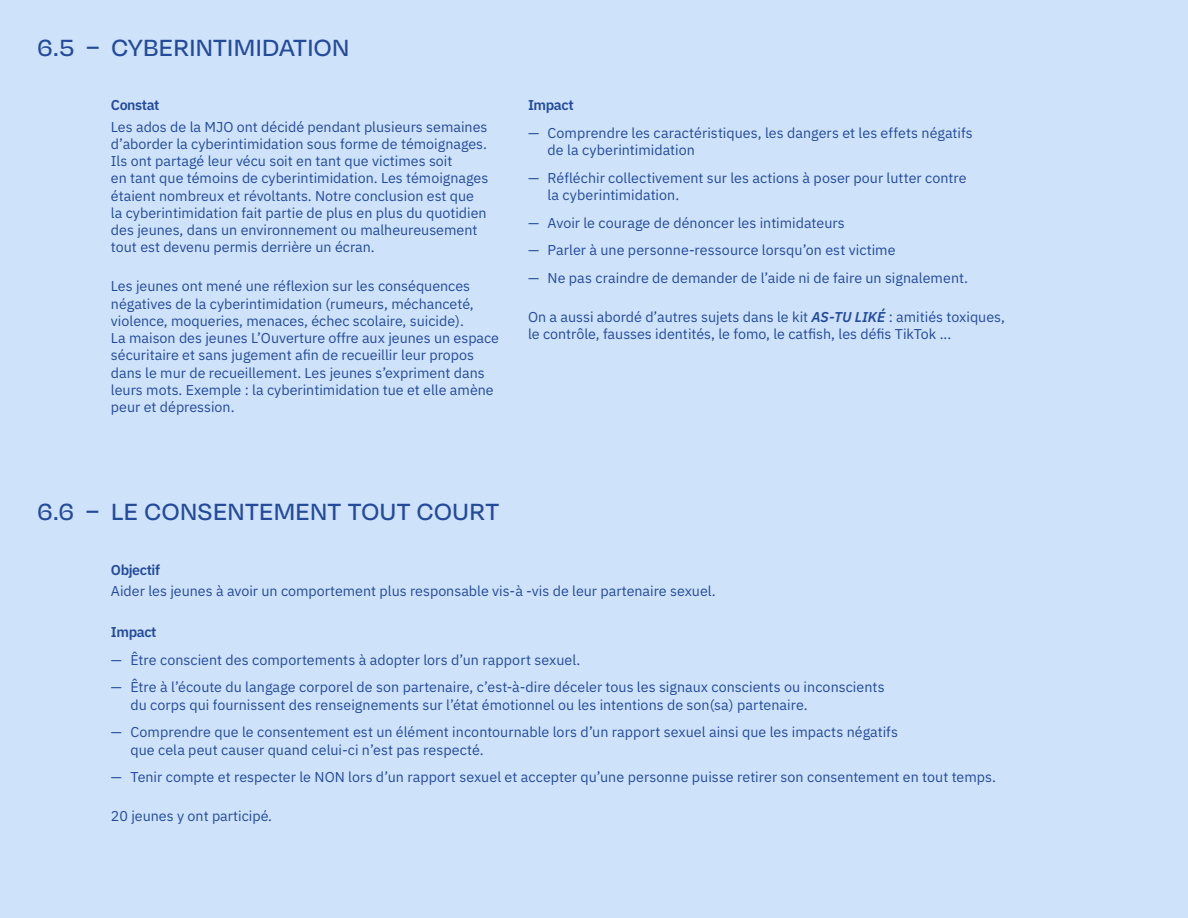
<style>
.page{position:relative;width:1188px;height:918px;background:#cee3fa}
.page>*{position:absolute;margin:0;border:0;box-sizing:border-box;transform-origin:0 0}
.t1{font:500 27px "Degular";letter-spacing:.01em;color:#244a9a}
.Texte_Courant{font:14.25px/17.2px "IBM Plex Sans";color:#244a9a}
.Sous-titres{font:600 14.25px "IBM Plex Sans";letter-spacing:-.03em;color:#244a9a}
.s1{font-weight:600;font-style:italic}
</style>
<div class="page">
<p class="t1" style="left:38px;top:31px;width:313px">6.5 – CYBERINTIMIDATION</p>
<p class="Sous-titres" style="left:111px;top:94px;width:50px">Constat</p>
<p class="Texte_Courant" style="left:111px;top:117px;width:379px">Les ados de la MJO ont décidé pendant plusieurs semaines d’aborder la cyberintimidation sous forme de témoignages.<br>Ils ont partagé leur vécu soit en tant que victimes soit<br>en tant que témoins de cyberintimidation. Les témoignages étaient nombreux et révoltants. Notre conclusion est que la cyberintimidation fait partie de plus en plus du quotidien des jeunes, dans un environnement ou malheureusement tout est devenu permis derrière un écran.</p>
<p class="Texte_Courant" style="left:111px;top:277px;width:390px">Les jeunes ont mené une réflexion sur les conséquences négatives de la cyberintimidation (rumeurs, méchanceté, violence, moqueries, menaces, échec scolaire, suicide).<br>La maison des jeunes L’Ouverture offre aux jeunes un espace sécuritaire et sans jugement afin de recueillir leur propos dans le mur de recueillement. Les jeunes s’expriment dans leurs mots. Exemple : la cyberintimidation tue et elle amène peur et dépression.</p>
<p class="Sous-titres" style="left:528px;top:94px;width:47px">Impact</p>
<p class="Texte_Courant" style="left:548px;top:123px;width:427px;text-indent:-20px">— Comprendre les caractéristiques, les dangers et les effets négatifs de la cyberintimidation</p>
<p class="Texte_Courant" style="left:548px;top:168px;width:421px;text-indent:-20px">— Réfléchir collectivement sur les actions à poser pour lutter contre la cyberintimidation.</p>
<p class="Texte_Courant" style="left:528px;top:213px;width:318px">— Avoir le courage de dénoncer les intimidateurs</p>
<p class="Texte_Courant" style="left:528px;top:241px;width:369px">— Parler à une personne-ressource lorsqu’on est victime</p>
<p class="Texte_Courant" style="left:528px;top:268px;width:441px">— Ne pas craindre de demander de l’aide ni de faire un signalement.</p>
<p class="Texte_Courant" style="left:528px;top:307px;width:478px">On a aussi abordé d’autres sujets dans le kit <span class="s1">AS-TU LIKÉ</span> : amitiés toxiques, le contrôle, fausses identités, le fomo, le catfish, les défis TikTok ...</p>
<p class="t1" style="left:38px;top:496px;width:463px">6.6 – LE CONSENTEMENT TOUT COURT</p>
<p class="Sous-titres" style="left:111px;top:558px;width:51px">Objectif</p>
<p class="Texte_Courant" style="left:111px;top:582px;width:606px">Aider les jeunes à avoir un comportement plus responsable vis-à -vis de leur partenaire sexuel.</p>
<p class="Sous-titres" style="left:111px;top:621px;width:47px">Impact</p>
<p class="Texte_Courant" style="left:111px;top:650px;width:471px">— Être conscient des comportements à adopter lors d’un rapport sexuel.</p>
<p class="Texte_Courant" style="left:130px;top:678px;width:756px;text-indent:-20px">— Être à l’écoute du langage corporel de son partenaire, c’est-à-dire déceler tous les signaux conscients ou inconscients du corps qui fournissent des renseignements sur l’état émotionnel ou les intentions de son(sa) partenaire.</p>
<p class="Texte_Courant" style="left:130px;top:723px;width:769px;text-indent:-20px">— Comprendre que le consentement est un élément incontournable lors d’un rapport sexuel ainsi que les impacts négatifs que cela peut causer quand celui-ci n’est pas respecté.</p>
<p class="Texte_Courant" style="left:111px;top:768px;width:887px">— Tenir compte et respecter le NON lors d’un rapport sexuel et accepter qu’une personne puisse retirer son consentement en tout temps.</p>
<p class="Texte_Courant" style="left:111px;top:807px;width:163px">20 jeunes y ont participé.</p>
</div>
